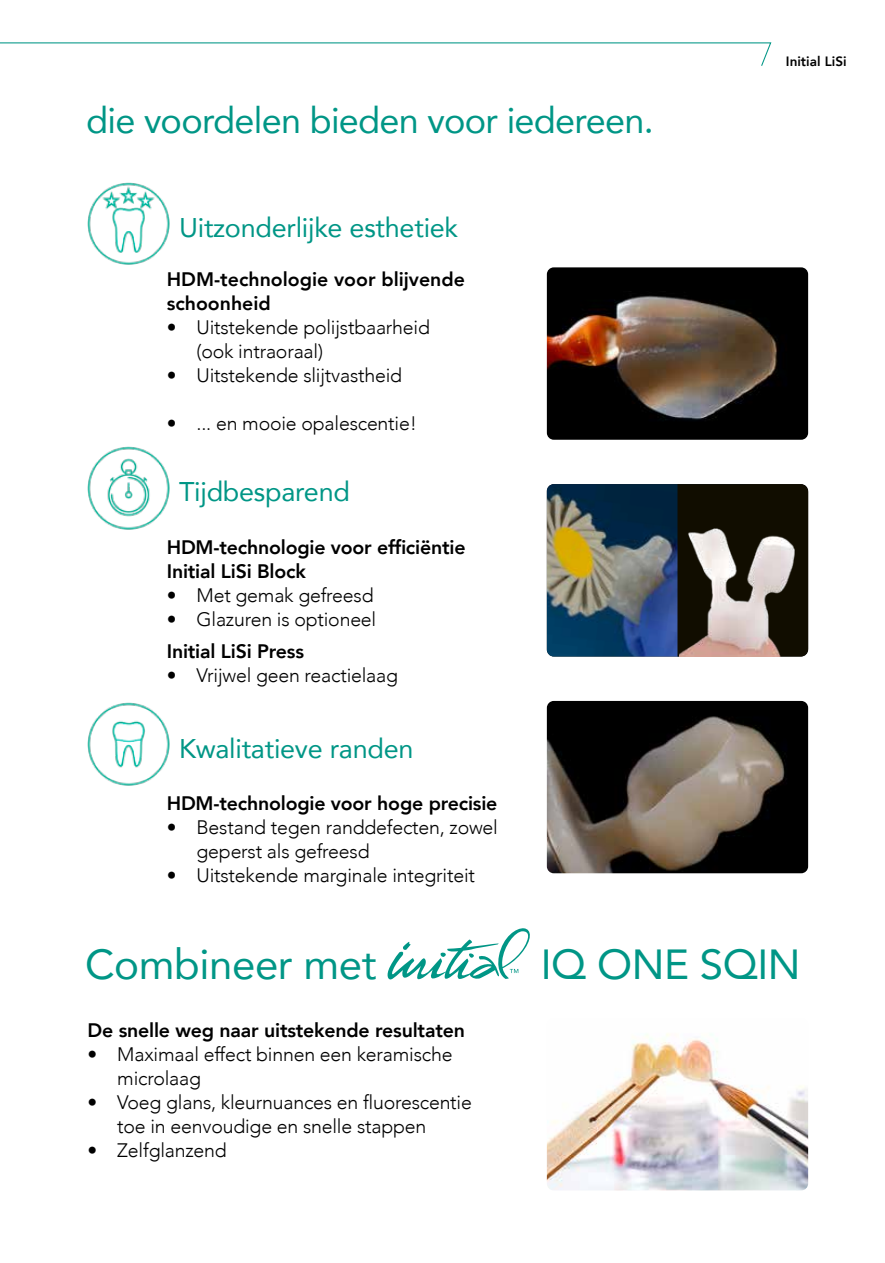
<style>
.page{position:relative;width:885px;height:1263px;background:#fff}
.page>*{position:absolute;margin:0;border:0;box-sizing:border-box;transform-origin:0 0}
.t1{font:42px "Avenir";letter-spacing:-.01em;color:#009686}
.t2{font:36px "Avenir";letter-spacing:-.02em;color:#009686}
.t3{font:27px "Avenir";letter-spacing:-.01em;color:#009686}
.t4{font:300 19.5px/24px "Avenir";letter-spacing:-.01em;color:#000}
.t5{font:800 19.5px/24px "Avenir";letter-spacing:-.01em;color:#000}
.t6{font:800 13.5px "Avenir";color:#000}
</style>
<div class="page">
<img style="left:87px;top:182px;width:83px;height:83px">
<img style="left:87px;top:446px;width:83px;height:84px">
<img style="left:87px;top:702px;width:83px;height:84px">
<img style="left:546px;top:701px;width:262px;height:172px">
<img style="left:546px;top:267px;width:262px;height:173px">
<img style="left:546px;top:1033px;width:262px;height:157px">
<img style="left:546px;top:484px;width:131px;height:172px">
<div style="left:677px;top:484px;width:131px;height:172px;background:#110d00"></div>
<img style="left:679px;top:518px;width:127px;height:138px">
<svg style="left:0;top:42px;width:772px;height:24px"></svg>
<svg style="left:387px;top:928px;width:143px;height:52px"></svg>
<h2 class="t2" style="left:86px;top:92px;width:569px">die voordelen bieden voor iedereen.</h2>
<h3 class="t3" style="left:179px;top:206px;width:280px">Uitzonderlijke esthetiek</h3>
<p class="t5" style="left:167px;top:267px;width:299px">HDM-technologie voor blijvende schoonheid</p>
<p class="t4" style="left:196px;top:315px;width:235px;text-indent:-30px">• Uitstekende polijstbaarheid (ook intraoraal)</p>
<p class="t4" style="left:167px;top:363px;width:237px">• Uitstekende slijtvastheid</p>
<p class="t4" style="left:167px;top:411px;width:252px">• ... en mooie opalescentie!</p>
<h3 class="t3" style="left:179px;top:470px;width:172px">Tijdbesparend</h3>
<p class="t5" style="left:167px;top:535px;width:300px">HDM-technologie voor efficiëntie<br>Initial LiSi Block</p>
<p class="t4" style="left:167px;top:583px;width:208px">• Met gemak gefreesd</p>
<p class="t4" style="left:167px;top:607px;width:211px">• Glazuren is optioneel</p>
<p class="t5" style="left:167px;top:639px;width:139px">Initial LiSi Press</p>
<p class="t4" style="left:167px;top:663px;width:233px">• Vrijwel geen reactielaag</p>
<h3 class="t3" style="left:179px;top:726px;width:236px">Kwalitatieve randen</h3>
<p class="t5" style="left:167px;top:791px;width:332px">HDM-technologie voor hoge precisie</p>
<p class="t4" style="left:196px;top:816px;width:303px;text-indent:-30px">• Bestand tegen randdefecten, zowel geperst als gefreesd</p>
<p class="t4" style="left:167px;top:864px;width:310px">• Uitstekende marginale integriteit</p>
<p class="t6" style="left:785px;top:51px;width:62px">Initial LiSi</p>
<h1 class="t1" style="left:85px;top:931px;width:293px">Combineer met</h1>
<h1 class="t1" style="left:540px;top:931px;width:261px">IQ ONE SQIN</h1>
<p class="t5" style="left:87px;top:1018px;width:379px">De snelle weg naar uitstekende resultaten</p>
<p class="t4" style="left:117px;top:1042px;width:337px;text-indent:-30px">• Maximaal effect binnen een keramische microlaag</p>
<p class="t4" style="left:117px;top:1090px;width:356px;text-indent:-30px">• Voeg glans, kleurnuances en fluorescentie toe in eenvoudige en snelle stappen</p>
<p class="t4" style="left:87px;top:1138px;width:141px">• Zelfglanzend</p>
</div>
